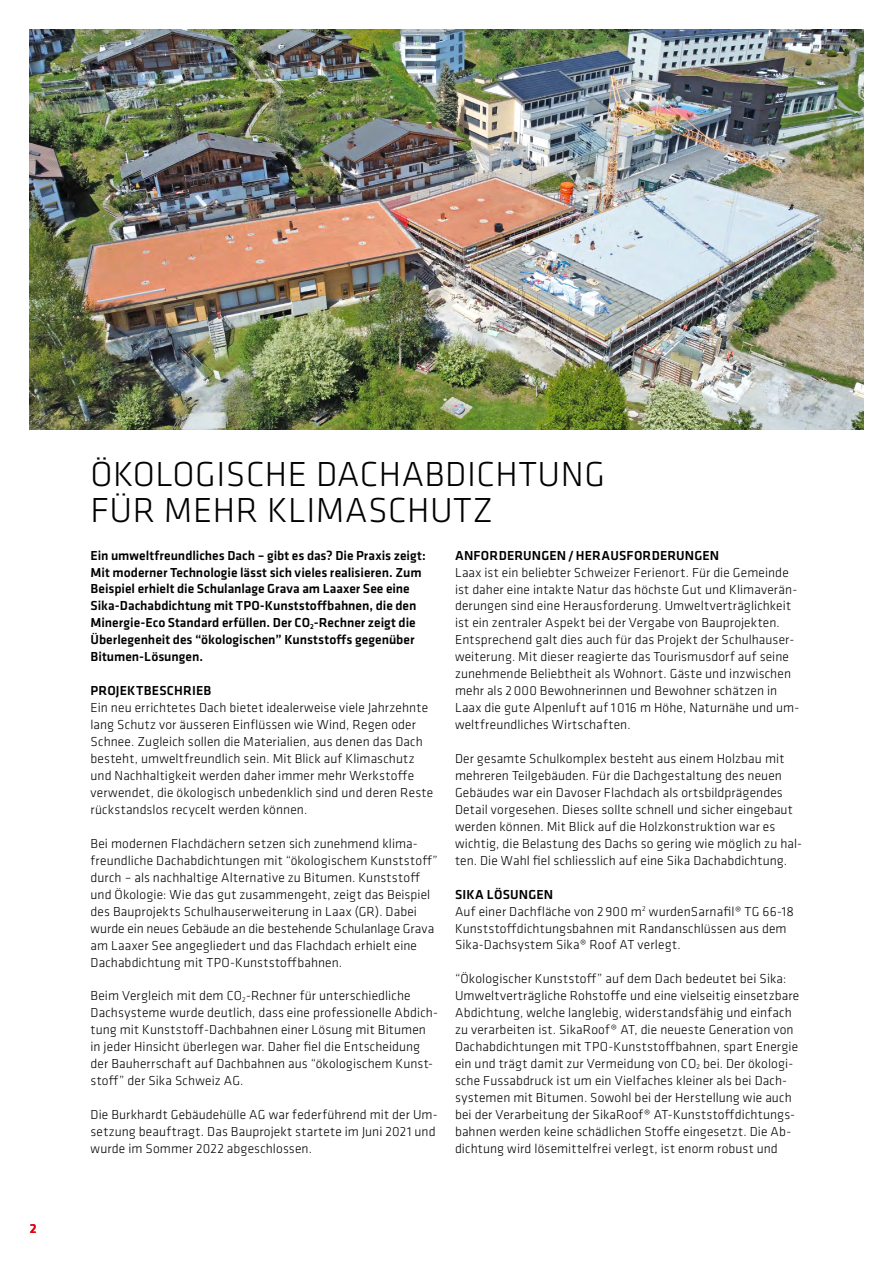
<style>
.page{position:relative;width:893px;height:1263px;background:#fff}
.page>*{position:absolute;margin:0;border:0;box-sizing:border-box;transform-origin:0 0}
.t1{font:300 36px/36px "Klavika";letter-spacing:.015em;color:#000}
.t2{font:300 13.5px/17px "Klavika";letter-spacing:.01em;color:#000}
.t3{font:500 13.5px/17px "Klavika";color:#000}
.t4{font:500 13.5px "Klavika";color:#e3000f}
.s1{font-weight:500}
</style>
<div class="page">
<img style="left:29px;top:30px;width:834px;height:399px">
<p class="t4" style="left:30px;top:1219px;width:8px">2</p>
<h1 class="t1" style="left:91px;top:456px;width:516px">ÖKOLOGISCHE DACHABDICHTUNG<br>FÜR MEHR KLIMASCHUTZ</h1>
<p class="t3" style="left:91px;top:546px;width:337px">Ein umweltfreundliches Dach – gibt es das? Die Praxis zeigt:<br>Mit moderner Technologie lässt sich vieles realisieren. Zum Beispiel erhielt die Schulanlage Grava am Laaxer See eine Sika-Dachabdichtung mit TPO-Kunststoffbahnen, die den Minergie-Eco Standard erfüllen. Der CO<sub>2</sub>-Rechner zeigt die Überlegenheit des “ökologischen” Kunststoffs gegenüber Bitumen-Lösungen.</p>
<p class="t3" style="left:91px;top:682px;width:122px">PROJEKTBESCHRIEB</p>
<p class="t2" style="left:91px;top:699px;width:344px">Ein neu errichtetes Dach bietet idealerweise viele Jahrzehnte lang Schutz vor äusseren Einflüssen wie Wind, Regen oder Schnee. Zugleich sollen die Materialien, aus denen das Dach besteht, umweltfreundlich sein. Mit Blick auf Klimaschutz und Nachhaltigkeit werden daher immer mehr Werkstoffe verwendet, die ökologisch unbedenklich sind und deren Reste rückstandslos recycelt werden können.</p>
<p class="t2" style="left:91px;top:835px;width:349px">Bei modernen Flachdächern setzen sich zunehmend klima&shy;freundliche Dachabdichtungen mit “ökologischem Kunststoff” durch – als nachhaltige Alternative zu Bitumen. Kunststoff und Ökologie: Wie das gut zusammengeht, zeigt das Beispiel des Bauprojekts Schulhauserweiterung in Laax (GR). Dabei wurde ein neues Gebäude an die bestehende Schulanlage Grava am Laaxer See angegliedert und das Flachdach erhielt eine Dachabdichtung mit TPO-Kunststoffbahnen.</p>
<p class="t2" style="left:91px;top:987px;width:349px">Beim Vergleich mit dem CO<sub>2</sub>-Rechner für unterschiedliche Dachsysteme wurde deutlich, dass eine professionelle Abdich&shy;tung mit Kunststoff-Dachbahnen einer Lösung mit Bitumen in jeder Hinsicht überlegen war. Daher fiel die Entscheidung der Bauherrschaft auf Dachbahnen aus “ökologischem Kunst&shy;stoff” der Sika Schweiz AG.</p>
<p class="t2" style="left:91px;top:1106px;width:349px">Die Burkhardt Gebäudehülle AG war federführend mit der Um&shy;setzung beauftragt. Das Bauprojekt startete im Juni 2021 und wurde im Sommer 2022 abgeschlossen.</p>
<p class="t3" style="left:455px;top:546px;width:266px">ANFORDERUNGEN/HERAUSFORDERUNGEN</p>
<p class="t2" style="left:455px;top:563px;width:346px">Laax ist ein beliebter Schweizer Ferienort. Für die Gemeinde ist daher eine intakte Natur das höchste Gut und Klimaverän&shy;derungen sind eine Herausforderung. Umweltverträglichkeit ist ein zentraler Aspekt bei der Vergabe von Bauprojekten.<br>Entsprechend galt dies auch für das Projekt der Schulhauser&shy;weiterung. Mit dieser reagierte das Tourismusdorf auf seine zunehmende Beliebtheit als Wohnort. Gäste und inzwischen mehr als 2000 Bewohnerinnen und Bewohner schätzen in Laax die gute Alpenluft auf 1016 m Höhe, Naturnähe und um&shy;weltfreundliches Wirtschaften.</p>
<p class="t2" style="left:455px;top:750px;width:349px">Der gesamte Schulkomplex besteht aus einem Holzbau mit mehreren Teilgebäuden. Für die Dachgestaltung des neuen Gebäudes war ein Davoser Flachdach als ortsbildprägendes Detail vorgesehen. Dieses sollte schnell und sicher eingebaut werden können. Mit Blick auf die Holzkonstruktion war es wichtig, die Belastung des Dachs so gering wie möglich zu hal&shy;ten. Die Wahl fiel schliesslich auf eine Sika Dachabdichtung.</p>
<p class="t2" style="left:455px;top:886px;width:340px"><span class="s1">SIKA LÖSUNGEN<br></span>Auf einer Dachfläche von 2 900 m<sup>2</sup> wurdenSarnafil® TG 66-18<br>Kunststoffdichtungsbahnen mit Randanschlüssen aus dem Sika-Dachsystem Sika® Roof AT verlegt.</p>
<p class="t2" style="left:455px;top:970px;width:346px">“Ökologischer Kunststoff” auf dem Dach bedeutet bei Sika:<br>Umweltverträgliche Rohstoffe und eine vielseitig einsetzbare Abdichtung, welche langlebig, widerstandsfähig und einfach zu verarbeiten ist. SikaRoof® AT, die neueste Generation von Dachabdichtungen mit TPO-Kunststoffbahnen, spart Energie ein und trägt damit zur Vermeidung von CO<sub>2</sub> bei. Der ökologi&shy;sche Fussabdruck ist um ein Vielfaches kleiner als bei Dach&shy;systemen mit Bitumen. Sowohl bei der Herstellung wie auch bei der Verarbeitung der SikaRoof® AT-Kunststoffdichtungs&shy;bahnen werden keine schädlichen Stoffe eingesetzt. Die Ab&shy;dichtung wird lösemittelfrei verlegt, ist enorm robust und</p>
</div>
